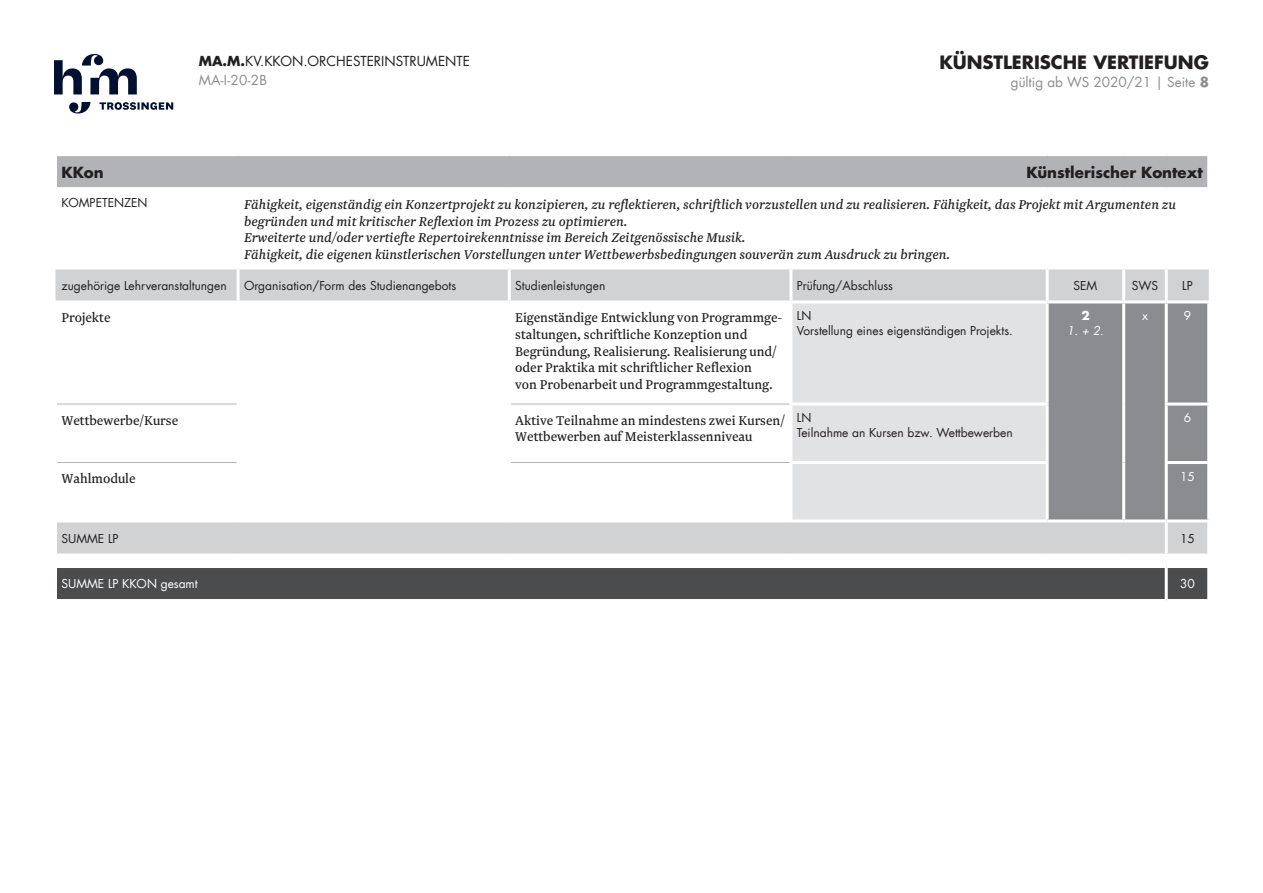
<style>
.page{position:relative;width:1263px;height:893px;background:#fff}
.page>*{position:absolute;margin:0;border:0;box-sizing:border-box;transform-origin:0 0}
.t1{font:700 18px "Futura Com";color:#231f20}
.t2{font:italic 15px/16.5px "Newzald";color:#231f20}
.t3{font:15px/16.5px "Newzald";color:#231f20}
.t4{font:700 15px "Futura Com";color:#231f20}
.t5{font:13.5px/19.5px "Futura Com";color:#231f20}
.t6{font:13.5px "Futura Com";color:#8a8c8f}
.t7{font:12px/14.4px "Futura Com";color:#231f20}
.t8{font:12px "Futura Com";color:#fff}
.t9{font:italic 12px "Futura Com";color:#fff}
.t10{font:700 12px "Futura Com";color:#fff}
.s1{font-weight:700}
.s2{color:#8a8c8f}
</style>
<div class="page">
<svg style="left:54px;top:54px;width:119px;height:60px"></svg>
<div style="left:57px;top:156px;width:1150px;height:31px;background:#b2b3b7"></div>
<svg style="left:56px;top:269px;width:1153px;height:284px"></svg>
<div style="left:792px;top:303px;width:254px;height:216px;background:#e1e2e4"></div>
<div style="left:1049px;top:303px;width:158px;height:216px;background:#8a8c8f"></div>
<hr style="left:237px;top:269px;width:3px;height:31px;background:#fff">
<hr style="left:508px;top:269px;width:3px;height:31px;background:#fff">
<hr style="left:789px;top:269px;width:3px;height:31px;background:#fff">
<hr style="left:1046px;top:269px;width:3px;height:31px;background:#fff">
<hr style="left:1122px;top:269px;width:3px;height:31px;background:#fff">
<hr style="left:1165px;top:269px;width:3px;height:31px;background:#fff">
<hr style="left:1122px;top:303px;width:3px;height:101px;background:#fff">
<hr style="left:1165px;top:303px;width:3px;height:100px;background:#fff">
<hr style="left:1122px;top:404px;width:3px;height:58px;background:#fff">
<hr style="left:1165px;top:406px;width:3px;height:55px;background:#fff">
<hr style="left:237px;top:461px;width:274px;height:3px;background:#fff">
<hr style="left:1122px;top:462px;width:3px;height:57px;background:#fff">
<hr style="left:1165px;top:464px;width:3px;height:55px;background:#fff">
<hr style="left:54px;top:519px;width:184px;height:3px;background:#fff">
<hr style="left:54px;top:522px;width:3px;height:31px;background:#fff">
<hr style="left:238px;top:519px;width:271px;height:3px;background:#fff">
<hr style="left:1165px;top:522px;width:3px;height:31px;background:#fff">
<hr style="left:1047px;top:300px;width:77px;height:3px;background:#fff">
<hr style="left:1124px;top:300px;width:42px;height:3px;background:#fff">
<hr style="left:1166px;top:300px;width:44px;height:3px;background:#fff">
<hr style="left:1207px;top:303px;width:3px;height:100px;background:#fff">
<hr style="left:1165px;top:403px;width:45px;height:3px;background:#fff">
<hr style="left:1207px;top:406px;width:3px;height:55px;background:#fff">
<hr style="left:1165px;top:461px;width:45px;height:3px;background:#fff">
<hr style="left:1207px;top:464px;width:3px;height:55px;background:#fff">
<hr style="left:1047px;top:519px;width:77px;height:3px;background:#fff">
<hr style="left:1124px;top:519px;width:42px;height:3px;background:#fff">
<hr style="left:1166px;top:519px;width:44px;height:3px;background:#fff">
<hr style="left:54px;top:300px;width:184px;height:3px;background:#fff">
<hr style="left:54px;top:303px;width:3px;height:101px;background:#fff">
<hr style="left:238px;top:300px;width:271px;height:3px;background:#fff">
<hr style="left:54px;top:404px;width:3px;height:58px;background:#fff">
<hr style="left:237px;top:403px;width:274px;height:3px;background:#fff">
<hr style="left:54px;top:462px;width:3px;height:57px;background:#fff">
<hr style="left:509px;top:300px;width:282px;height:3px;background:#fff">
<hr style="left:509px;top:519px;width:282px;height:3px;background:#fff">
<hr style="left:791px;top:300px;width:256px;height:3px;background:#fff">
<hr style="left:789px;top:303px;width:3px;height:100px;background:#fff">
<hr style="left:1046px;top:303px;width:3px;height:100px;background:#fff">
<hr style="left:789px;top:403px;width:260px;height:3px;background:#fff">
<hr style="left:789px;top:406px;width:3px;height:55px;background:#fff">
<hr style="left:1046px;top:406px;width:3px;height:55px;background:#fff">
<hr style="left:789px;top:461px;width:260px;height:3px;background:#fff">
<hr style="left:789px;top:464px;width:3px;height:55px;background:#fff">
<hr style="left:1046px;top:464px;width:3px;height:55px;background:#fff">
<hr style="left:791px;top:519px;width:256px;height:3px;background:#fff">
<hr style="left:1207px;top:522px;width:3px;height:31px;background:#fff">
<hr style="left:237px;top:303px;width:3px;height:100px;background:#fff">
<hr style="left:508px;top:303px;width:3px;height:100px;background:#fff">
<hr style="left:237px;top:406px;width:3px;height:55px;background:#fff">
<hr style="left:508px;top:406px;width:3px;height:55px;background:#fff">
<hr style="left:237px;top:464px;width:3px;height:55px;background:#fff">
<hr style="left:508px;top:464px;width:3px;height:55px;background:#fff">
<hr style="left:57px;top:404px;width:180px;height:1px;background:#b2b3b7">
<hr style="left:57px;top:462px;width:180px;height:1px;background:#b2b3b7">
<hr style="left:511px;top:404px;width:278px;height:1px;background:#b2b3b7">
<hr style="left:511px;top:462px;width:278px;height:1px;background:#b2b3b7">
<div style="left:57px;top:568px;width:1150px;height:31px;background:#4b4c4d"></div>
<hr style="left:1165px;top:568px;width:3px;height:31px;background:#fff">
<p class="t5" style="left:199px;top:51px;width:273px"><span class="s1">MA.M.</span>KV.KKON.ORCHESTERINSTRUMENTE<br><span class="s2">MA-I-20-2B</span></p>
<p class="t1" style="left:939px;top:48px;width:271px">KÜNSTLERISCHE VERTIEFUNG</p>
<p class="t6" style="left:1011px;top:73px;width:200px">gültig ab WS 2020/21 | Seite <span class="s1">8</span></p>
<p class="t4" style="left:62px;top:161px;width:44px">KKon</p>
<p class="t4" style="left:1026px;top:161px;width:178px">Künstlerischer Kontext</p>
<p class="t7" style="left:62px;top:195px;width:88px">KOMPETENZEN</p>
<p class="t2" style="left:244px;top:196px;width:933px">Fähigkeit, eigenständig ein Konzertprojekt zu konzipieren, zu reflektieren, schriftlich vorzustellen und zu realisieren. Fähigkeit, das Projekt mit Argumenten zu begründen und mit kritischer Reflexion im Prozess zu optimieren.<br>Erweiterte und/oder vertiefte Repertoirekenntnisse im Bereich Zeitgenössische Musik.<br>Fähigkeit, die eigenen künstlerischen Vorstellungen unter Wettbewerbsbedingungen souverän zum Ausdruck zu bringen.</p>
<p class="t7" style="left:62px;top:278px;width:167px">zugehörige Lehrveranstaltungen</p>
<p class="t7" style="left:244px;top:278px;width:214px">Organisation/Form des Studienangebots</p>
<p class="t7" style="left:515px;top:278px;width:92px">Studienleistungen</p>
<p class="t7" style="left:797px;top:278px;width:98px">Prüfung/Abschluss</p>
<p class="t7" style="left:1073px;top:278px;width:25px">SEM</p>
<p class="t7" style="left:1132px;top:278px;width:28px">SWS</p>
<p class="t7" style="left:1182px;top:278px;width:12px">LP</p>
<p class="t3" style="left:62px;top:309px;width:51px">Projekte</p>
<p class="t3" style="left:515px;top:309px;width:269px">Eigenständige Entwicklung von Programmge&shy;staltungen, schriftliche Konzeption und Begründung, Realisierung. Realisierung und/ oder Praktika mit schriftlicher Reflexion<br>von Probenarbeit und Programmgestaltung.</p>
<p class="t7" style="left:797px;top:309px;width:217px">LN<br>Vorstellung eines eigenständigen Projekts.</p>
<p class="t10" style="left:1081px;top:307px;width:10px">2</p>
<p class="t8" style="left:1142px;top:308px;width:7px">x</p>
<p class="t8" style="left:1184px;top:308px;width:9px">9</p>
<p class="t9" style="left:1067px;top:322px;width:38px">1. + 2.</p>
<p class="t3" style="left:62px;top:412px;width:118px">Wettbewerbe/Kurse</p>
<p class="t3" style="left:515px;top:412px;width:271px">Aktive Teilnahme an mindestens zwei Kursen/<br>Wettbewerben auf Meisterklassenniveau</p>
<p class="t7" style="left:797px;top:411px;width:217px">LN<br>Teilnahme an Kursen bzw. Wettbewerben</p>
<p class="t8" style="left:1184px;top:410px;width:9px">6</p>
<p class="t3" style="left:62px;top:470px;width:76px">Wahlmodule</p>
<p class="t8" style="left:1180px;top:468px;width:16px">15</p>
<p class="t7" style="left:61px;top:531px;width:59px">SUMME LP</p>
<p class="t7" style="left:1180px;top:531px;width:16px">15</p>
<p class="t8" style="left:62px;top:576px;width:138px">SUMME LP KKON gesamt</p>
<p class="t8" style="left:1180px;top:576px;width:16px">30</p>
</div>
